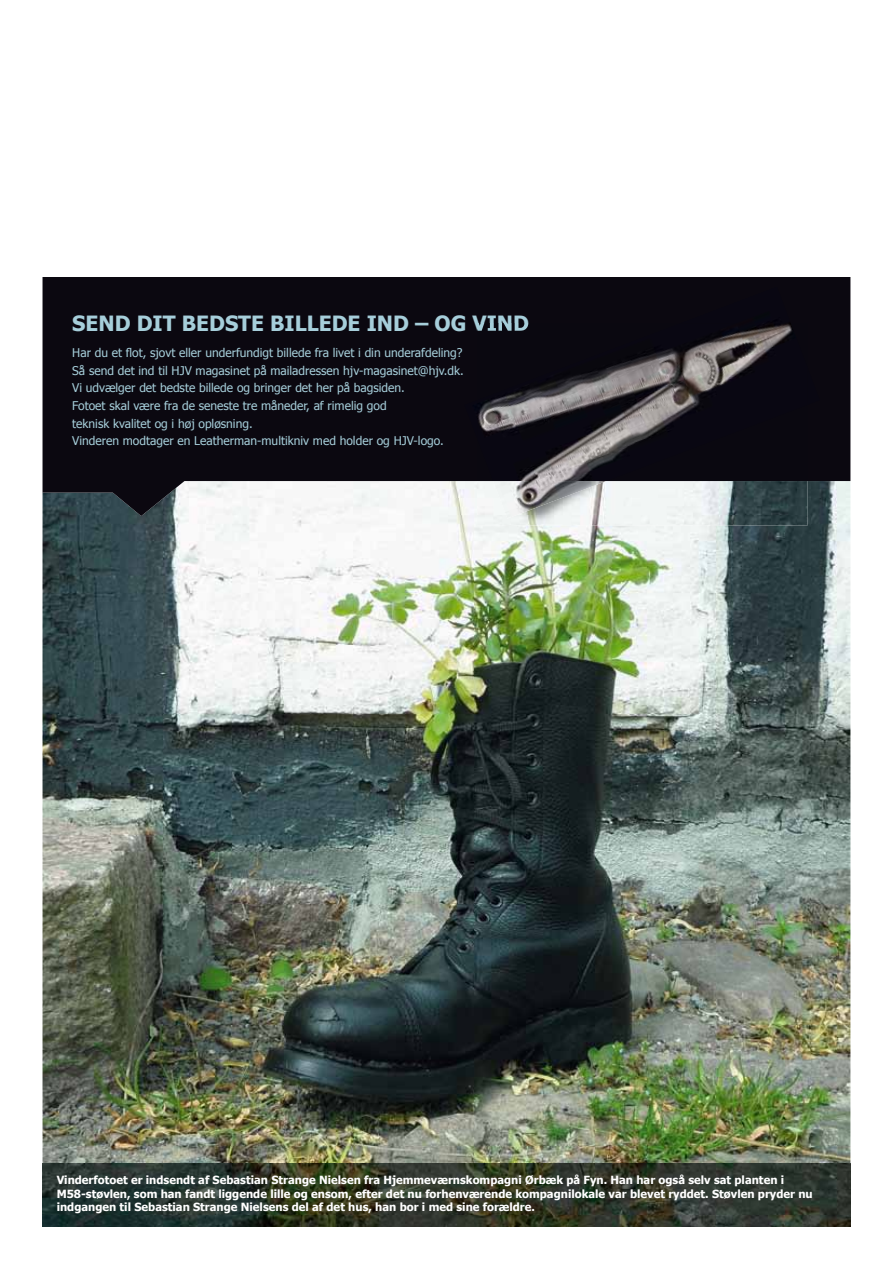
<style>
.page{position:relative;width:893px;height:1263px;background:#fff}
.page>*{position:absolute;margin:0;border:0;box-sizing:border-box;transform-origin:0 0}
.t1{font:700 21px "Tahoma";color:#a6ceda}
.t2{font:12px/17.7px "Tahoma";color:#a6ceda}
.t3{font:700 11.25px/13.5px "Tahoma";color:#fff}
</style>
<div class="page">
<img style="left:43px;top:516px;width:807px;height:648px">
<svg style="left:43px;top:277px;width:807px;height:239px;background:#222028"></svg>
<img style="left:477px;top:481px;width:331px;height:44px">
<div style="left:464px;top:286px;width:356px;height:153px;background:#0b0810"></div>
<img style="left:493px;top:481px;width:113px;height:38px">
<img style="left:477px;top:324px;width:331px;height:157px">
<img style="left:43px;top:1164px;width:807px;height:63px">
<h1 class="t1" style="left:72px;top:310px;width:458px">SEND DIT BEDSTE BILLEDE IND – OG VIND</h1>
<p class="t2" style="left:72px;top:343px;width:393px">Har du et flot, sjovt eller underfundigt billede fra livet i din underafdeling?<br>Så send det ind til hJV magasinet på mailadressen hjv-magasinet@hjv.dk.<br>Vi udvælger det bedste billede og bringer det her på bagsiden.<br>Fotoet skal være fra de seneste tre måneder, af rimelig god<br>teknisk kvalitet og i høj opløsning.<br>Vinderen modtager en leatherman-multikniv med holder og hJV-logo.</p>
<p class="t3" style="left:57px;top:1173px;width:757px">Vinderfotoet er indsendt af Sebastian Strange Nielsen fra Hjemmeværnskompagni Ørbæk på Fyn. Han har også selv sat planten i<br>M58-støvlen, som han fandt liggende lille og ensom, efter det nu forhenværende kompagnilokale var blevet ryddet. Støvlen pryder nu indgangen til Sebastian Strange Nielsens del af det hus, han bor i med sine forældre.</p>
</div>
